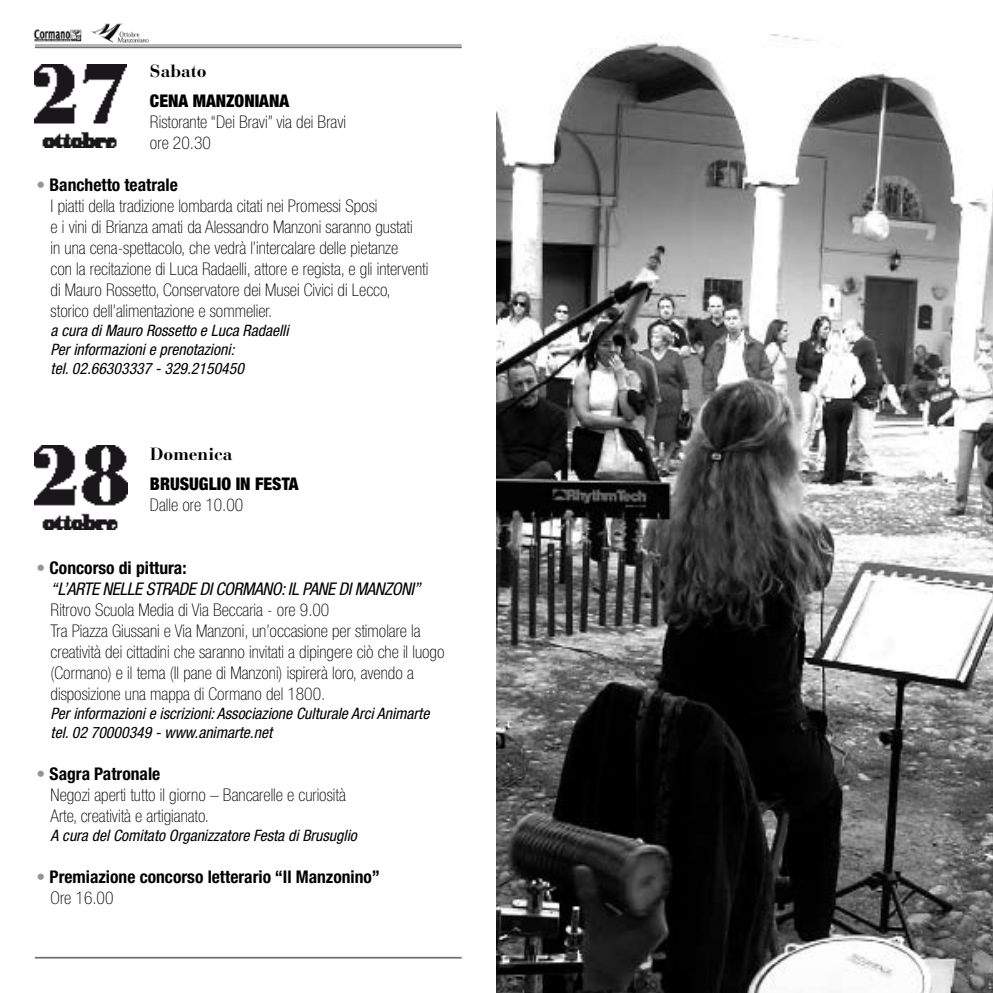
<style>
.page{position:relative;width:993px;height:993px;background:#fff}
.page>*{position:absolute;margin:0;border:0;box-sizing:border-box;transform-origin:0 0}
.t1{font:100 condensed 17.5px/21px "Helvetica Neue";color:#000}
.t2{font:italic condensed 17.5px/21px "Helvetica Neue";letter-spacing:-.025em;color:#000}
.t3{font:700 condensed 17.5px/21px "Helvetica Neue";color:#000}
.t4{font:900 condensed 17.5px "Helvetica Neue";color:#000}
.t5{font:700 17.5px "Bauer Bodoni";color:#000}
.t6{font:italic condensed 15.75px/18.9px "Helvetica Neue";color:#000}
.s1{font-weight:700;color:#929395}
.s2{font-weight:700}
.s3{font-weight:700;font-style:normal;color:#929395}
.s4{font-weight:700;font-style:normal}
.s5{color:#929395}
.s6{font-weight:100}
</style>
<div class="page">
<img style="left:33px;top:23px;width:116px;height:20px">
<hr style="left:35px;top:45px;width:426px;height:1px;background:#707173">
<hr style="left:35px;top:46px;width:426px;height:2px;background:#707173">
<hr style="left:35px;top:956px;width:426px;height:2px;background:#707173">
<img style="left:35px;top:64px;width:92px;height:84px">
<img style="left:35px;top:445px;width:92px;height:84px">
<img style="left:496px;top:35px;width:496px;height:957px">
<p class="t5" style="left:150px;top:61px;width:58px">Sabato</p>
<p class="t4" style="left:150px;top:90px;width:141px">CENA MANZONIANA</p>
<p class="t1" style="left:150px;top:111px;width:197px">Ristorante “Dei Bravi” via dei Bravi ore 20.30</p>
<p class="t1" style="left:51px;top:174px;width:379px;text-indent:-14px"><span class="s1">•</span> <span class="s2">Banchetto teatrale<br></span>I piatti della tradizione lombarda citati nei Promessi Sposi<br>e i vini di Brianza amati da Alessandro Manzoni saranno gustati<br>in una cena-spettacolo, che vedrà l’intercalare delle pietanze<br>con la recitazione di Luca Radaelli, attore e regista, e gli interventi di Mauro Rossetto, Conservatore dei Musei Civici di Lecco, storico dell’alimentazione e sommelier.</p>
<p class="t6" style="left:51px;top:321px;width:239px">a cura di Mauro Rossetto e Luca Radaelli</p>
<p class="t6" style="left:37px;top:340px;width:199px">Per informazioni e prenotazioni:</p>
<p class="t6" style="left:51px;top:359px;width:195px">tel. 02.66303337 - 329.2150450</p>
<p class="t5" style="left:150px;top:443px;width:84px">Domenica</p>
<p class="t4" style="left:150px;top:472px;width:150px">BRUSUGLIO IN FESTA</p>
<p class="t1" style="left:150px;top:493px;width:95px">Dalle ore 10.00</p>
<p class="t2" style="left:51px;top:556px;width:371px;text-indent:-14px"><span class="s3">•</span> <span class="s4">Concorso di pittura:<br></span>“L’Ar te nelle strade di Cormano: il pane di Manzoni”</p>
<p class="t1" style="left:51px;top:598px;width:395px">Ritrovo Scuola Media di Via Beccaria - ore 9.00<br>Tra Piazza Giussani e Via Manzoni, un’occasione per stimolare la creatività dei cittadini che saranno invitati a dipingere ciò che il luogo (Cormano) e il tema (Il pane di Manzoni) ispirerà loro, avendo a disposizione una mappa di Cormano del 1800.</p>
<p class="t6" style="left:51px;top:703px;width:380px;text-indent:-14px">Per informazioni e iscrizioni: Associazione Culturale Arci Animarte tel. 02 70000349 - www.animarte.net</p>
<p class="t1" style="left:51px;top:762px;width:296px;text-indent:-14px"><span class="s1">•</span> <span class="s2">Sagra Patronale<br></span>Negozi aperti tutto il giorno – Bancarelle e curiosità<br>Arte, creatività e artigianato.</p>
<p class="t6" style="left:37px;top:825px;width:322px">A cura del Comitato Organizzatore Festa di Brusuglio</p>
<p class="t3" style="left:51px;top:865px;width:331px;text-indent:-14px"><span class="s5">•</span> Premiazione concorso letterario “Il Manzonino”<br><span class="s6">Ore 16.00</span></p>
</div>
